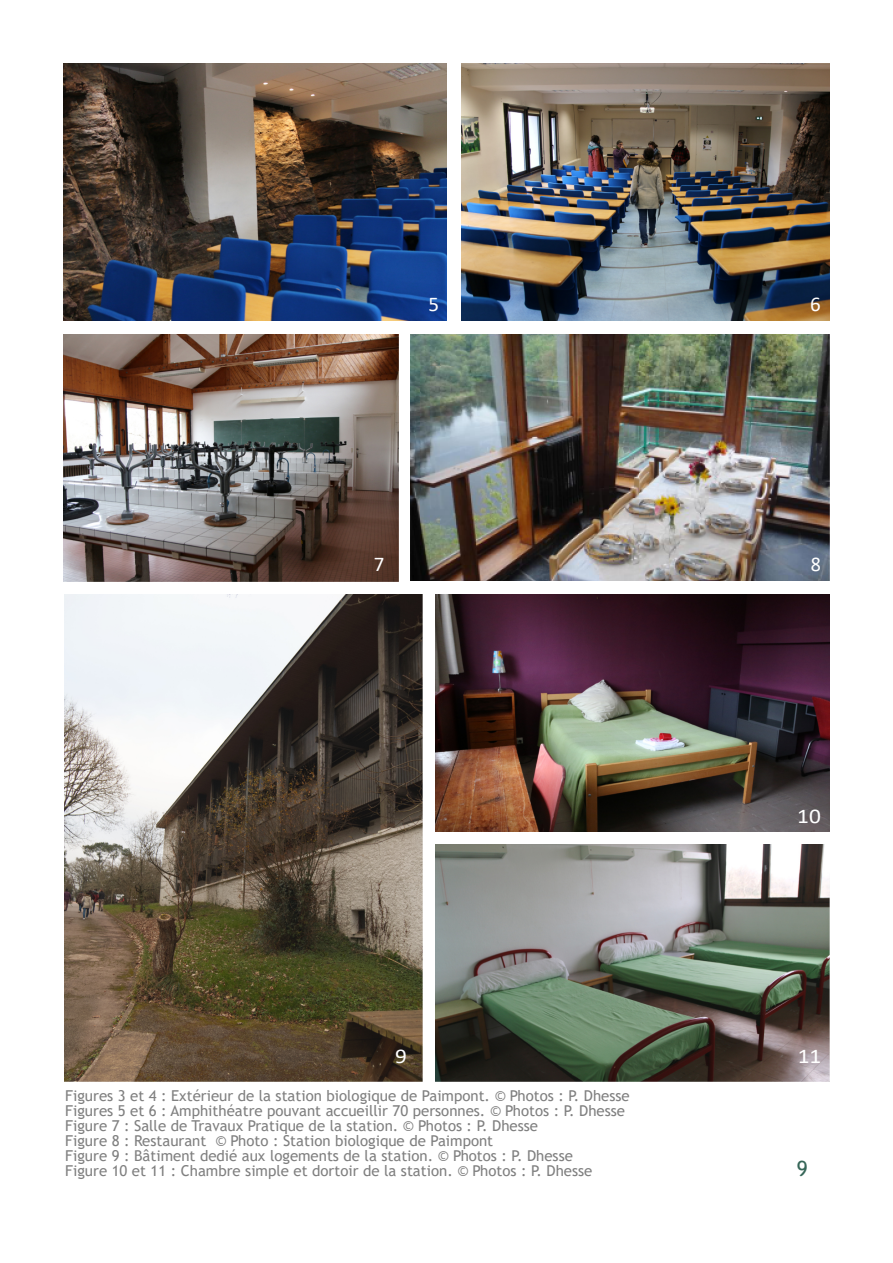
<style>
.page{position:relative;width:893px;height:1263px;background:#fff}
.page>*{position:absolute;margin:0;border:0;box-sizing:border-box;transform-origin:0 0}
.t1{font:21px "Calibri";color:#fff;scale:1.11 1}
.t2{font:21px "Calibri";color:#fff}
.t3{font:21px "Trebuchet MS";color:#366658}
.t4{font:21px "Calibri";color:#fff;scale:.95 1}
.t5{font:15px/15px "Trebuchet MS";color:#808080}
</style>
<div class="page">
<img style="left:64px;top:64px;width:382px;height:257px">
<img style="left:64px;top:334px;width:334px;height:247px">
<img style="left:461px;top:64px;width:368px;height:257px">
<img style="left:411px;top:334px;width:418px;height:247px">
<img style="left:435px;top:594px;width:394px;height:237px">
<img style="left:435px;top:845px;width:394px;height:237px">
<img style="left:64px;top:594px;width:359px;height:488px">
<h1 class="t2" style="left:428px;top:295px;width:12px">5</h1>
<h1 class="t2" style="left:810px;top:295px;width:12px">6</h1>
<h1 class="t2" style="left:374px;top:555px;width:12px">7</h1>
<h1 class="t4" style="left:811px;top:555px;width:12px">8</h1>
<h1 class="t1" style="left:395px;top:1047px;width:12px">9</h1>
<p class="t5" style="left:65px;top:1089px;width:566px">Figures 3 et 4 : Extérieur de la station biologique de Paimpont. © Photos : P. Dhesse Figures 5 et 6 : Amphithéatre pouvant accueillir 70 personnes. © Photos : P. Dhesse Figure 7 : Salle de Travaux Pratique de la station. © Photos : P. Dhesse<br>Figure 8 : Restaurant © Photo : Station biologique de Paimpont<br>Figure 9 : Bâtiment dedié aux logements de la station. © Photos : P. Dhesse<br>Figure 10 et 11 : Chambre simple et dortoir de la station. © Photos : P. Dhesse</p>
<h1 class="t1" style="left:797px;top:807px;width:23px">10</h1>
<h1 class="t1" style="left:798px;top:1047px;width:23px">11</h1>
<h1 class="t3" style="left:797px;top:1160px;width:13px">9</h1>
</div>
